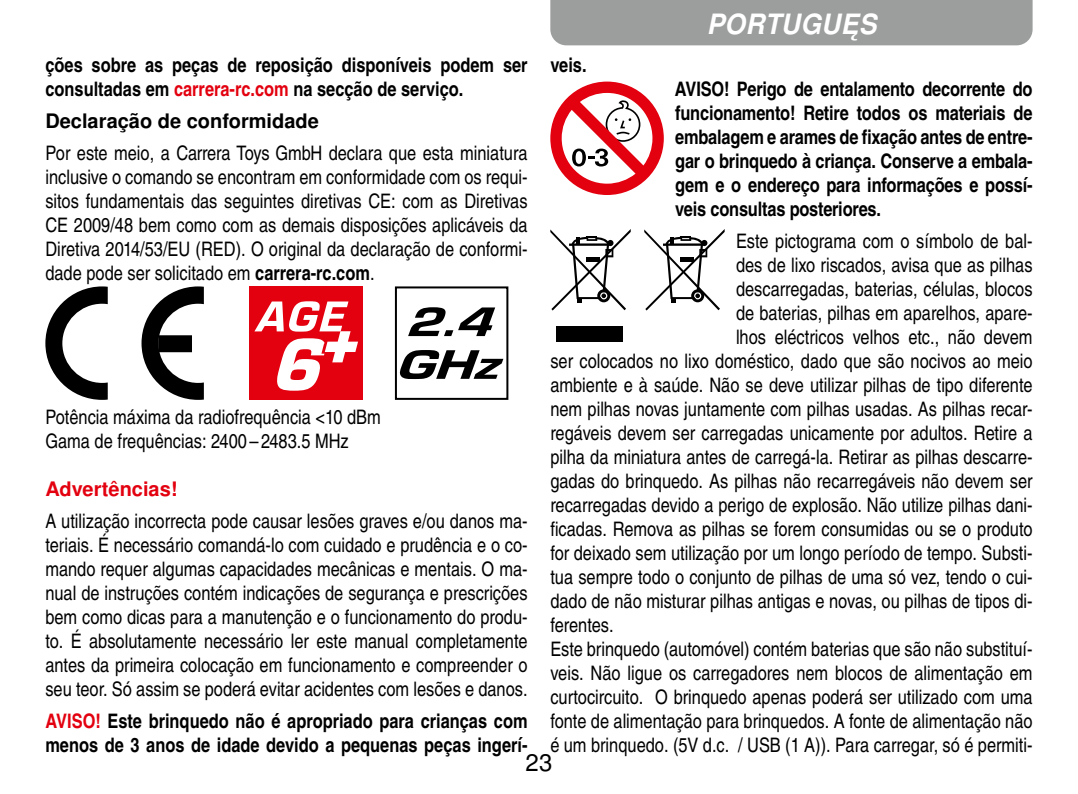
<style>
.page{position:relative;width:1078px;height:794px;background:#fff}
.page>*{position:absolute;margin:0;border:0;box-sizing:border-box;transform-origin:0 0}
.t1{font:italic 700 28px "Nimbus San LOT";letter-spacing:.015em;color:#fff;scale:.94 1}
.t2{font:24px "Nimbus San LOT";color:#000}
.t3{font:20px/24px "Nimbus San LOT Reg Con";color:#000;text-align:justify}
.t4{font:20px/24px "Nimbus San LOT Bol Con";color:#000}
.t5{font:700 20px "Nimbus San LOT";color:#000}
.t6{font:700 20px "Nimbus San LOT";color:#e3000f}
.s1{color:#e3000f}
.s2{font-family:"Nimbus San LOT Bol Con"}
</style>
<div class="page">
<svg style="left:45px;top:286px;width:63px;height:114px"></svg>
<svg style="left:141px;top:286px;width:63px;height:114px"></svg>
<div style="left:249px;top:286px;width:114px;height:114px;background:#e3000f"></div>
<svg style="left:254px;top:301px;width:104px;height:90px"></svg>
<svg style="left:394px;top:286px;width:115px;height:114px"></svg>
<svg style="left:550px;top:82px;width:113px;height:113px"></svg>
<div style="left:556px;top:326px;width:67px;height:16px;background:#000"></div>
<svg style="left:550px;top:229px;width:80px;height:81px"></svg>
<svg style="left:644px;top:229px;width:80px;height:81px"></svg>
<div style="left:550px;top:0;width:482px;height:45px;background:#9c9d9d"></div>
<h1 class="t1" style="left:706px;top:8px;width:182px">PORTUGUĘS</h1>
<p class="t4" style="left:45px;top:53px;width:483px">ções sobre as peças de reposição disponíveis podem ser consultadas em <span class="s1">carrera-rc.com</span> na secção de serviço.</p>
<p class="t5" style="left:45px;top:109px;width:275px">Declaração de conformidade</p>
<p class="t3" style="left:45px;top:141px;width:483px">Por este meio, a Carrera Toys GmbH declara que esta miniatura inclusive o comando se encontram em conformidade com os requi&shy;sitos fundamentais das seguintes diretivas CE: com as Diretivas CE 2009/48 bem como com as demais disposições aplicáveis da Diretiva 2014/53/EU (RED). O original da declaração de conformi&shy;dade pode ser solicitado em <span class="s2">carrera-rc.com</span>.</p>
<p class="t4" style="left:550px;top:53px;width:38px">veis.</p>
<p class="t4" style="left:674px;top:77px;width:359px;text-align:justify">AVISO! Perigo de entalamento decorrente do funcionamento! Retire todos os materiais de embalagem e arames de fixação antes de entre&shy;gar o brinquedo à criança. Conserve a embala&shy;gem e o endereço para informações e possí&shy;veis consultas posteriores.</p>
<p class="t3" style="left:735px;top:229px;width:298px">Este pictograma com o símbolo de bal-</p>
<p class="t3" style="left:735px;top:253px;width:298px">des de lixo riscados, avisa que as pilhas</p>
<p class="t3" style="left:735px;top:277px;width:298px">descarregadas, baterias, células, blocos</p>
<p class="t3" style="left:735px;top:301px;width:298px">de baterias, pilhas em aparelhos, apare-</p>
<p class="t3" style="left:735px;top:325px;width:298px">lhos eléctricos velhos etc., não devem</p>
<p class="t3" style="left:550px;top:349px;width:483px">ser colocados no lixo doméstico, dado que são nocivos ao meio</p>
<p class="t3" style="left:550px;top:373px;width:483px">ambiente e à saúde. Não se deve utilizar pilhas de tipo diferente</p>
<p class="t3" style="left:550px;top:397px;width:483px">nem pilhas novas juntamente com pilhas usadas. As pilhas recar-</p>
<p class="t3" style="left:550px;top:421px;width:483px">regáveis devem ser carregadas unicamente por adultos. Retire a</p>
<p class="t3" style="left:550px;top:445px;width:483px">pilha da miniatura antes de carregá-la. Retirar as pilhas descarre-</p>
<p class="t3" style="left:550px;top:469px;width:483px">gadas do brinquedo. As pilhas não recarregáveis não devem ser</p>
<p class="t3" style="left:550px;top:493px;width:483px">recarregadas devido a perigo de explosão. Não utilize pilhas dani-</p>
<p class="t3" style="left:550px;top:517px;width:483px">ficadas. Remova as pilhas se forem consumidas ou se o produto</p>
<p class="t3" style="left:550px;top:541px;width:483px">for deixado sem utilização por um longo período de tempo. Substi-</p>
<p class="t3" style="left:550px;top:565px;width:483px">tua sempre todo o conjunto de pilhas de uma só vez, tendo o cui-</p>
<p class="t3" style="left:550px;top:589px;width:483px">dado de não misturar pilhas antigas e novas, ou pilhas de tipos di-</p>
<p class="t3" style="left:550px;top:613px;width:65px">ferentes.</p>
<p class="t3" style="left:550px;top:637px;width:483px">Este brinquedo (automóvel) contém baterias que são não substituí-</p>
<p class="t3" style="left:550px;top:661px;width:483px">veis. Não ligue os carregadores nem blocos de alimentação em</p>
<p class="t3" style="left:550px;top:685px;width:483px">curtocircuito. O brinquedo apenas poderá ser utilizado com uma</p>
<p class="t3" style="left:550px;top:709px;width:483px">fonte de alimentação para brinquedos. A fonte de alimentação não</p>
<p class="t3" style="left:550px;top:733px;width:483px">é um brinquedo. (5V d.c. / USB (1 A)). Para carregar, só é permiti-</p>
<p class="t2" style="left:525px;top:748px;width:28px">23</p>
<p class="t3" style="left:45px;top:405px;width:337px">Potência máxima da radiofrequência &lt;10 dBm<br>Gama de frequências: 2400 – 2483.5 MHz</p>
<p class="t6" style="left:45px;top:477px;width:134px">Advertências!</p>
<p class="t3" style="left:45px;top:509px;width:483px">A utilização incorrecta pode causar lesões graves e/ou danos ma&shy;teriais. É necessário comandá-lo com cuidado e prudência e o co&shy;mando requer algumas capacidades mecânicas e mentais. O ma&shy;nual de instruções contém indicações de segurança e prescrições bem como dicas para a manutenção e o funcionamento do produ&shy;to. É absolutamente necessário ler este manual completamente antes da primeira colocação em funcionamento e compreender o seu teor. Só assim se poderá evitar acidentes com lesões e danos.</p>
<p class="t4" style="left:45px;top:709px;width:483px"><span class="s1">AVISO!</span> Este brinquedo não é apropriado para crianças com menos de 3 anos de idade devido a pequenas peças ingerí-</p>
</div>
